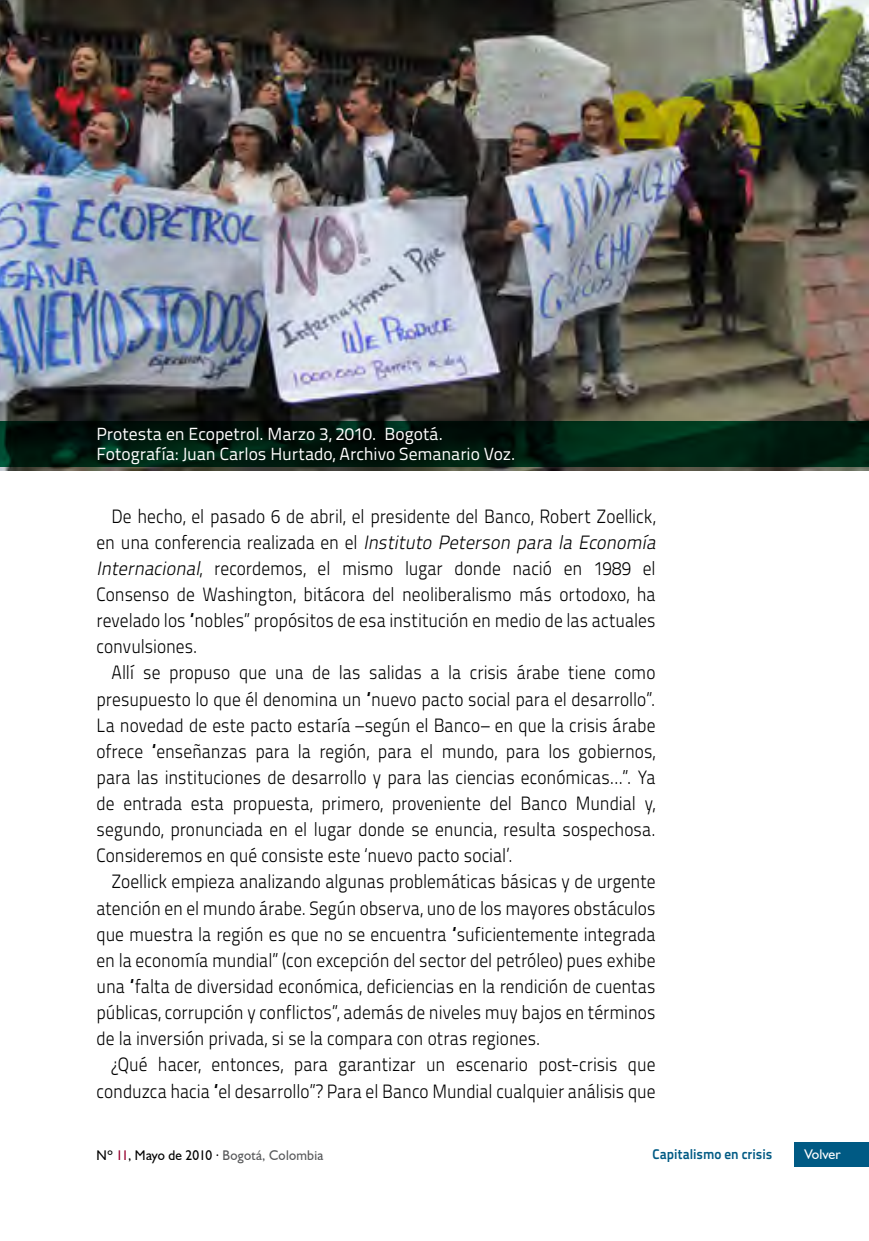
<style>
.page{position:relative;width:869px;height:1241px;background:#fff}
.page>*{position:absolute;margin:0;border:0;box-sizing:border-box;transform-origin:0 0}
.t1{font:300 19.25px/26.1px "Titillium Text 22 L";color:#000;text-align:justify;scale:.9 1}
.t2{font:17.5px/19.2px "Titillium Text 22 L";letter-spacing:-.005em;color:#fff}
.t3{font:14px "Humanist 521 BT";letter-spacing:.02em;color:#58595b;scale:.95 1}
.t4{font:700 14px "Titillium Text 22 L";color:#005a84;scale:.95 1}
.t5{font:14px "Humanist 521 BT";color:#fff}
.s1{font-style:italic}
.s2{color:#000}
.s3{color:#98002e}
</style>
<div class="page">
<img style="left:0;top:0;width:868px;height:471px">
<svg style="left:0;top:420px;width:868px;height:46px;background:#011c0f"></svg>
<div style="left:794px;top:1141px;width:74px;height:25px;background:#005a84"></div>
<p class="t2" style="left:96px;top:423px;width:420px">Protesta en Ecopetrol. Marzo 3, 2010. Bogotá.<br>Fotografía: Juan Carlos Hurtado, Archivo Semanario Voz.</p>
<p class="t1" style="left:96px;top:501px;width:627px;text-align:left;text-indent:15px">De hecho, el pasado 6 de abril, el presidente del Banco, Robert Zoellick, e n u n a c o n fe re n c i a re a l i z a d a e n e l <span class="s1">Instituto Peterson para la Economía Internacional</span>, recordemos, el mismo lugar donde nació en 1989 el Consenso de Washington, bitácora del neoliberalismo más ortodoxo, ha revelado los “nobles” propósitos de esa institución en medio de las actuales convulsiones.</p>
<p class="t1" style="left:96px;top:658px;width:622px;text-indent:15px">Allí se propuso que una de las salidas a la crisis árabe tiene como presupuesto lo que él denomina un “nuevo pacto social para el desarrollo”.<br>La novedad de este pacto estaría –según el Banco– en que la crisis árabe ofrece “enseñanzas para la región, para el mundo, para los gobiernos, para las instituciones de desarrollo y para las ciencias económicas…”. Ya de entrada esta propuesta, primero, proveniente del Banco Mundial y, segundo, pronunciada en el lugar donde se enuncia, resulta sospechosa.<br>Consideremos en qué consiste este ‘nuevo pacto social’.</p>
<p class="t1" style="left:96px;top:867px;width:622px;text-indent:15px">Zoellick empieza analizando algunas problemáticas básicas y de urgente atención en el mundo árabe. Según observa, uno de los mayores obstáculos que muestra la región es que no se encuentra “suficientemente integrada en la economía mundial” (con excepción del sector del petróleo) pues exhibe una “falta de diversidad económica, deficiencias en la rendición de cuentas públicas, corrupción y conflictos”, además de niveles muy bajos en términos de la inversión privada, si se la compara con otras regiones.</p>
<p class="t1" style="left:96px;top:1050px;width:622px;text-align:right">¿Qué hacer, entonces, para garantizar un escenario post-crisis que conduzca hacia “el desarrollo”? Para el Banco Mundial cualquier análisis que</p>
<p class="t3" style="left:96px;top:1145px;width:240px"><span class="s2">Nº</span> <span class="s3">11</span><span class="s2">, Mayo de 2010 ·</span> Bogotá, Colombia</p>
<p class="t4" style="left:652px;top:1143px;width:127px">Capitalismo en crisis</p>
<p class="t5" style="left:804px;top:1145px;width:38px">Volver</p>
</div>
